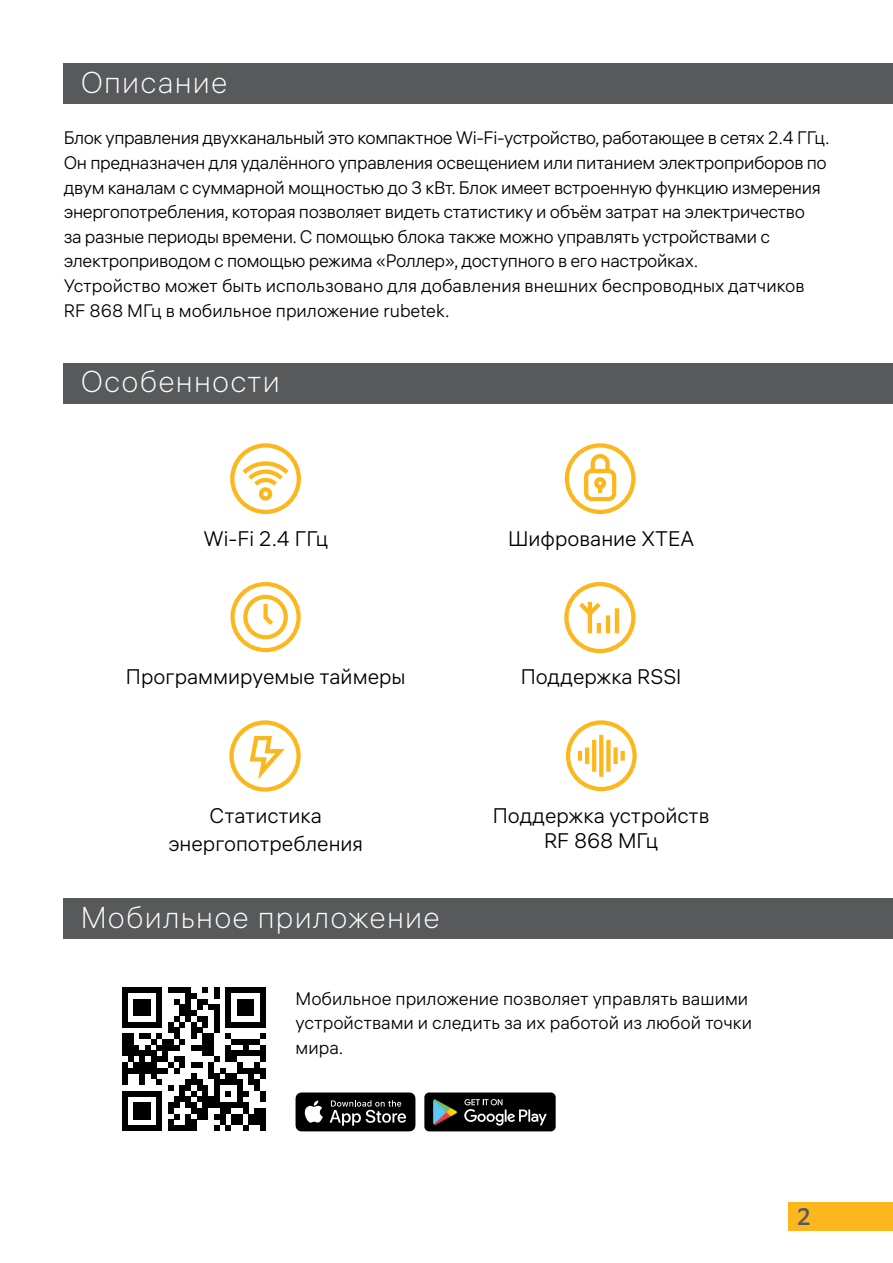
<style>
.page{position:relative;width:893px;height:1263px;background:#fff}
.page>*{position:absolute;margin:0;border:0;box-sizing:border-box;transform-origin:0 0}
.t1{font:30px "ALS Hauss VF";letter-spacing:.04em;color:#fff}
.t2{font:semi-condensed 24px "ALS Direct";color:#58595b}
.t3{font:21px/25.2px "ALS Hauss VF";color:#000;text-align:center}
.t4{font:18px/24.6px "ALS Hauss VF";letter-spacing:-.02em;color:#000}
.t5{font:18px/24.6px "ALS Hauss VF";color:#000}
</style>
<div class="page">
<div style="left:788px;top:1202px;width:105px;height:29px;background:#fdb71e"></div>
<svg style="left:565px;top:720px;width:72px;height:72px"></svg>
<svg style="left:230px;top:443px;width:71px;height:72px"></svg>
<svg style="left:564px;top:443px;width:72px;height:72px"></svg>
<svg style="left:230px;top:581px;width:71px;height:72px"></svg>
<svg style="left:564px;top:581px;width:72px;height:73px"></svg>
<svg style="left:229px;top:720px;width:72px;height:72px"></svg>
<div style="left:64px;top:64px;width:829px;height:40px;background:#58595b"></div>
<div style="left:64px;top:363px;width:829px;height:40px;background:#58595b"></div>
<svg style="left:122px;top:987px;width:144px;height:144px"></svg>
<svg style="left:296px;top:1092px;width:119px;height:39px;background:#2d2d2d"></svg>
<div style="left:424px;top:1092px;width:132px;height:39px;background:#000101;border-radius:5px"></div>
<svg style="left:464px;top:1099px;width:83px;height:26px"></svg>
<img style="left:434px;top:1099px;width:23px;height:25px">
<div style="left:64px;top:899px;width:829px;height:40px;background:#58595b"></div>
<h1 class="t1" style="left:81px;top:64px;width:148px">Описание</h1>
<p class="t4" style="left:64px;top:126px;width:767px">Блок управления двухканальный это компактное Wi-Fi-устройство, работающее в сетях 2.4 ГГц.<br>Он предназначен для удалённого управления освещением или питанием электроприборов по двум каналам с суммарной мощностью до 3 кВт. Блок имеет встроенную функцию измерения энергопотребления, которая позволяет видеть статистику и объём затрат на электричество<br>за разные периоды времени. С помощью блока также можно управлять устройствами с электроприводом с помощью режима «Роллер», доступного в его настройках.<br>Устройство может быть использовано для добавления внешних беспроводных датчиков RF 868 МГц в мобильное приложение rubetek.</p>
<h1 class="t1" style="left:81px;top:363px;width:201px">Особенности</h1>
<p class="t3" style="left:203px;top:526px;width:126px">Wi-Fi 2.4 ГГц</p>
<p class="t3" style="left:508px;top:526px;width:187px">Шифрование XTEA</p>
<p class="t3" style="left:126px;top:664px;width:281px">Программируемые таймеры</p>
<p class="t3" style="left:521px;top:664px;width:162px">Поддержка RSSI</p>
<p class="t3" style="left:168px;top:802px;width:196px;line-height:27.6px">Статистика энергопотребления</p>
<h1 class="t1" style="left:81px;top:899px;width:360px">Мобильное приложение</h1>
<p class="t3" style="left:493px;top:803px;width:218px">Поддержка устройств<br>RF 868 МГц</p>
<p class="t5" style="left:296px;top:986px;width:458px">Мобильное приложение позволяет управлять вашими устройствами и следить за их работой из любой точки мира.</p>
<h2 class="t2" style="left:797px;top:1202px;width:16px">2</h2>
</div>
